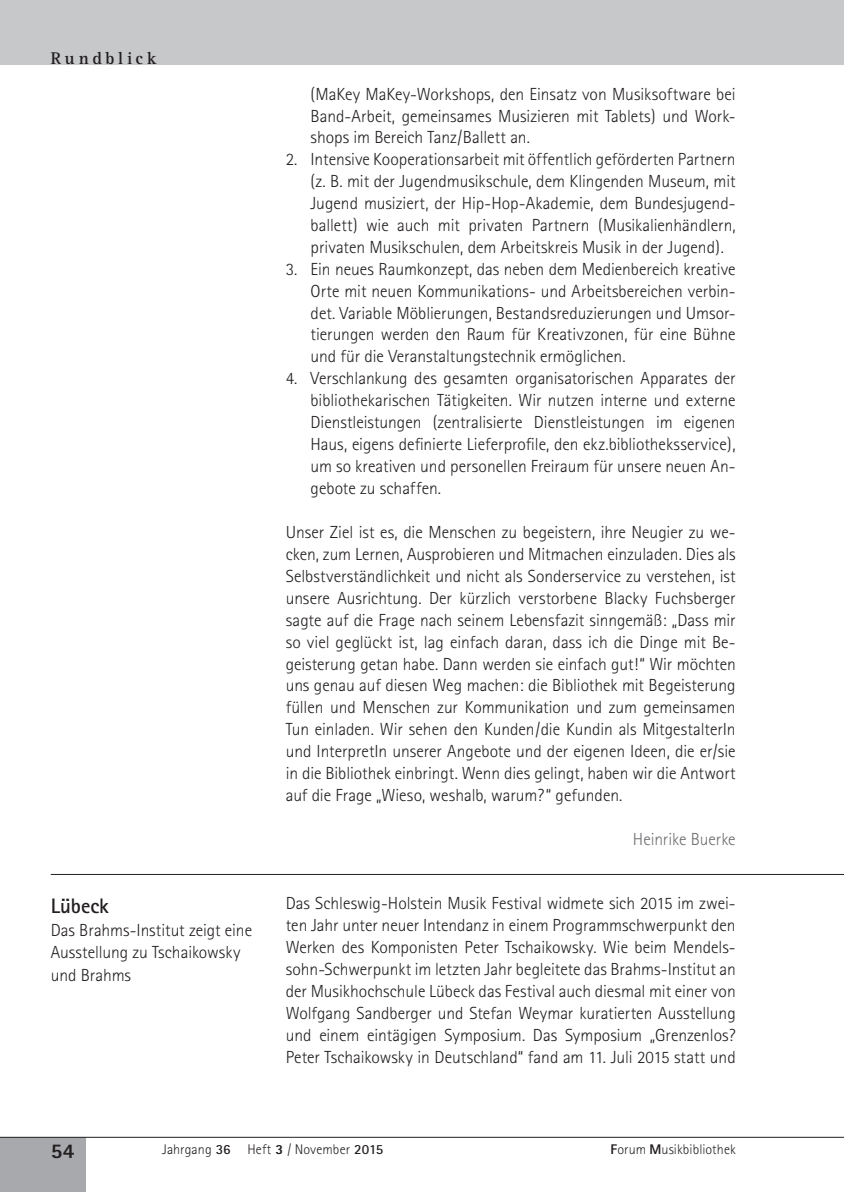
<style>
.page{position:relative;width:844px;height:1192px;background:#fff}
.page>*{position:absolute;margin:0;border:0;box-sizing:border-box;transform-origin:0 0}
.t1{font:700 21px "Rotis Sans Serif";color:#231f20}
.t2{font:800 21px "Rotis Sans Serif";color:#231f20}
.t3{font:300 17.5px/21.9px "Rotis Sans Serif";letter-spacing:-.005em;color:#231f20;text-align:justify}
.t4{font:300 17.5px "Rotis Sans Serif";letter-spacing:-.01em;color:#6c6d70}
.t5{font:700 17.5px "Rotis Serif";letter-spacing:.215em;color:#231f20}
.t6{font:300 14px "Rotis Sans Serif";letter-spacing:.01em;color:#231f20}
.s1{font-weight:700}
.s2{font-weight:800}
</style>
<div class="page">
<div style="left:0;top:0;width:843px;height:64px;background:#c7c8ca"></div>
<div style="left:0;top:1137px;width:85px;height:54px;background:#a8a9ad"></div>
<hr style="left:0;top:1136px;width:843px;height:1px;background:#231f20">
<hr style="left:51px;top:874px;width:792px;height:1px;background:#231f20">
<p class="t5" style="left:51px;top:48px;width:107px">Rundblick</p>
<p class="t1" style="left:51px;top:892px;width:60px">Lübeck</p>
<p class="t3" style="left:51px;top:918px;width:203px;line-height:22.8px;text-align:left">Das Brahms-Institut zeigt eine<br>Ausstellung zu Tschaikowsky und Brahms</p>
<p class="t3" style="left:310px;top:83px;width:426px">(MaKey MaKey-Workshops, den Einsatz von Musiksoftware bei Band-Arbeit, gemeinsames Musizieren mit Tablets) und Work&shy;shops im Bereich Tanz/Ballett an.</p>
<p class="t3" style="left:310px;top:148px;width:426px;text-indent:-25px">2. Intensive Kooperationsarbeit mit öffentlich geförderten Partnern (z. B. mit der Jugendmusikschule, dem Klingenden Museum, mit Jugend musiziert, der Hip-Hop-Akademie, dem Bundesjugend&shy;ballett) wie auch mit privaten Partnern (Musikalienhändlern, privaten Musikschulen, dem Arbeitskreis Musik in der Jugend).</p>
<p class="t3" style="left:310px;top:258px;width:426px;text-indent:-25px">3. Ein neues Raumkonzept, das neben dem Medienbereich kreative Orte mit neuen Kommunikations- und Arbeitsbereichen verbin&shy;det. Variable Möblierungen, Bestandsreduzierungen und Umsor&shy;tierungen werden den Raum für Kreativzonen, für eine Bühne und für die Veranstaltungstechnik ermöglichen.</p>
<p class="t3" style="left:310px;top:367px;width:426px;text-indent:-25px">4. Verschlankung des gesamten organisatorischen Apparates der bibliothekarischen Tätigkeiten. Wir nutzen interne und externe Dienstleistungen (zentralisierte Dienstleistungen im eigenen Haus, eigens definierte Lieferprofile, den ekz.bibliotheksservice), um so kreativen und personellen Freiraum für unsere neuen An&shy;gebote zu schaffen.</p>
<p class="t3" style="left:286px;top:521px;width:451px">Unser Ziel ist es, die Menschen zu begeistern, ihre Neugier zu we&shy;cken, zum Lernen, Ausprobieren und Mitmachen einzuladen. Dies als Selbstverständlichkeit und nicht als Sonderservice zu verstehen, ist unsere Ausrichtung. Der kürzlich verstorbene Blacky Fuchsberger sagte auf die Frage nach seinem Lebensfazit sinngemäß: „Dass mir so viel geglückt ist, lag einfach daran, dass ich die Dinge mit Be&shy;geisterung getan habe. Dann werden sie einfach gut!“ Wir möchten uns genau auf diesen Weg machen: die Bibliothek mit Begeisterung füllen und Menschen zur Kommunikation und zum gemeinsamen Tun einladen. Wir sehen den Kunden/die Kundin als MitgestalterIn und InterpretIn unserer Angebote und der eigenen Ideen, die er/sie in die Bibliothek einbringt. Wenn dies gelingt, haben wir die Antwort auf die Frage „Wieso, weshalb, warum?“ gefunden.</p>
<p class="t4" style="left:632px;top:828px;width:104px">Heinrike Buerke</p>
<p class="t3" style="left:286px;top:892px;width:451px">Das Schleswig-Holstein Musik Festival widmete sich 2015 im zwei&shy;ten Jahr unter neuer Intendanz in einem Programmschwerpunkt den Werken des Komponisten Peter Tschaikowsky. Wie beim Mendels&shy;sohn-Schwerpunkt im letzten Jahr begleitete das Brahms-Institut an der Musikhochschule Lübeck das Festival auch diesmal mit einer von Wolfgang Sandberger und Stefan Weymar kuratierten Ausstellung und einem eintägigen Symposium. Das Symposium „Grenzenlos?<br>Peter Tschaikowsky in Deutschland“ fand am 11. Juli 2015 statt und</p>
<p class="t2" style="left:51px;top:1137px;width:25px">54</p>
<p class="t6" style="left:162px;top:1140px;width:223px">Jahrgang <span class="s1">36</span> Heft <span class="s2">3</span> / November <span class="s1">2015</span></p>
<p class="t6" style="left:610px;top:1140px;width:127px"><span class="s2">F</span>orum <span class="s2">M</span>usikbibliothek</p>
</div>
